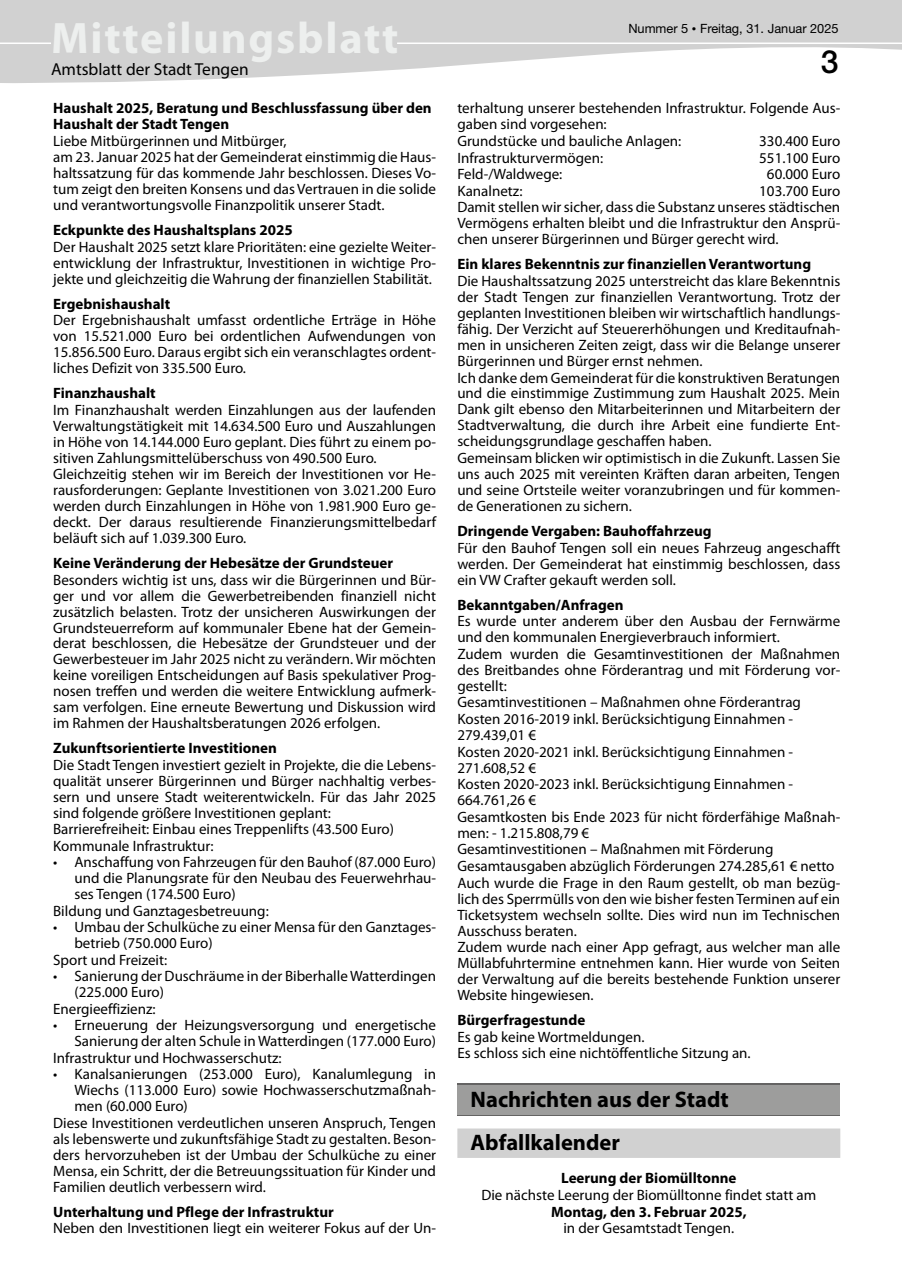
<style>
.page{position:relative;width:902px;height:1280px;background:#fff}
.page>*{position:absolute;margin:0;border:0;box-sizing:border-box;transform-origin:0 0}
.t1{font:700 44.25px "Myriad Pro";letter-spacing:.04em;color:#edefee}
.t2{font:500 31.95px "Helvetica Neue LT Pro";color:#000}
.t3{font:700 22.5px/43.3px "Myriad Pro";color:#000}
.t4{font:17.4px "Myriad Pro";color:#000}
.t5{font:15px/16.2px "Myriad Pro";color:#000}
.t6{font:700 15px/16px "Myriad Pro";color:#000}
.t7{font:12.75px "Helvetica Neue LT Pro";color:#000}
.s1{font-size:12.9px}
.s2{font-size:9px}
</style>
<div class="page">
<svg style="left:1px;top:0;width:900px;height:83px;fill:#d1d1d1"></svg>
<svg style="left:0;top:0;width:1px;height:83px"></svg>
<div style="left:53px;top:22px;width:344px;height:40px;background:#d1d1d1"></div>
<hr style="left:0;top:43px;width:51px;height:1px;background:#fff">
<hr style="left:397px;top:43px;width:504px;height:1px;background:#fff">
<div style="left:457px;top:1128px;width:383px;height:30px;background:#d1d1d1"></div>
<div style="left:457px;top:1084px;width:383px;height:32px;background:#9d9d9c"></div>
<h1 class="t1" style="left:51px;top:9px;width:349px">Mitteilungsblatt</h1>
<p class="t4" style="left:51px;top:59px;width:199px">Amtsblatt der Stadt Tengen</p>
<p class="t6" style="left:53px;top:100px;width:380px">Haushalt 2025, Beratung und Beschlussfassung über den<br>Haushalt der Stadt Tengen</p>
<p class="t5" style="left:53px;top:132px;width:384px">Liebe Mitbürgerinnen und Mitbürger,<br>am 23. Januar 2025 hat der Gemeinderat einstimmig die Haus&shy;haltssatzung für das kommende Jahr beschlossen. Dieses Vo&shy;tum zeigt den breiten Konsens und das Vertrauen in die solide und verantwortungsvolle Finanzpolitik unserer Stadt.</p>
<p class="t6" style="left:53px;top:222px;width:241px">Eckpunkte des Haushaltsplans 2025</p>
<p class="t5" style="left:53px;top:239px;width:384px;text-align:justify">Der Haushalt 2025 setzt klare Prioritäten: eine gezielte Weiter&shy;entwicklung der Infrastruktur, Investitionen in wichtige Pro&shy;jekte und gleichzeitig die Wahrung der finanziellen Stabilität.</p>
<p class="t6" style="left:53px;top:295px;width:118px">Ergebnishaushalt</p>
<p class="t5" style="left:53px;top:312px;width:384px;text-align:justify">Der Ergebnishaushalt umfasst ordentliche Erträge in Höhe von 15.521.000 Euro bei ordentlichen Aufwendungen von 15.856.500 Euro. Daraus ergibt sich ein veranschlagtes ordent&shy;liches Defizit von 335.500 Euro.</p>
<p class="t6" style="left:53px;top:385px;width:104px">Finanzhaushalt</p>
<p class="t5" style="left:53px;top:401px;width:384px">Im Finanzhaushalt werden Einzahlungen aus der laufenden Verwaltungstätigkeit mit 14.634.500 Euro und Auszahlungen in Höhe von 14.144.000 Euro geplant. Dies führt zu einem po&shy;sitiven Zahlungsmittelüberschuss von 490.500 Euro.<br>Gleichzeitig stehen wir im Bereich der Investitionen vor He&shy;rausforderungen: Geplante Investitionen von 3.021.200 Euro werden durch Einzahlungen in Höhe von 1.981.900 Euro ge&shy;deckt. Der daraus resultierende Finanzierungsmittelbedarf beläuft sich auf 1.039.300 Euro.</p>
<p class="t6" style="left:53px;top:554px;width:341px">Keine Veränderung der Hebesätze der Grundsteuer</p>
<p class="t5" style="left:53px;top:571px;width:384px;text-align:justify">Besonders wichtig ist uns, dass wir die Bürgerinnen und Bür&shy;ger und vor allem die Gewerbetreibenden finanziell nicht zusätzlich belasten. Trotz der unsicheren Auswirkungen der Grundsteuerreform auf kommunaler Ebene hat der Gemein&shy;derat beschlossen, die Hebesätze der Grundsteuer und der Gewerbesteuer im Jahr 2025 nicht zu verändern. Wir möchten keine voreiligen Entscheidungen auf Basis spekulativer Prog&shy;nosen treffen und werden die weitere Entwicklung aufmerk&shy;sam verfolgen. Eine erneute Bewertung und Diskussion wird im Rahmen der Haushaltsberatungen 2026 erfolgen.</p>
<p class="t6" style="left:53px;top:740px;width:225px">Zukunftsorientierte Investitionen</p>
<p class="t5" style="left:53px;top:756px;width:384px">Die Stadt Tengen investiert gezielt in Projekte, die die Lebens&shy;qualität unserer Bürgerinnen und Bürger nachhaltig verbes&shy;sern und unsere Stadt weiterentwickeln. Für das Jahr 2025 sind folgende größere Investitionen geplant:<br>Barrierefreiheit: Einbau eines Treppenlifts (43.500 Euro)<br>Kommunale Infrastruktur:</p>
<p class="t5" style="left:53px;top:854px;width:384px">• Anschaffung von Fahrzeugen für den Bauhof (87.000 Euro)</p>
<p class="t5" style="left:74px;top:870px;width:363px">und die Planungsrate für den Neubau des Feuerwehrhau-</p>
<p class="t5" style="left:74px;top:886px;width:163px">ses Tengen (174.500 Euro)</p>
<p class="t5" style="left:53px;top:902px;width:217px">Bildung und Ganztagesbetreuung:</p>
<p class="t5" style="left:53px;top:919px;width:384px">• Umbau der Schulküche zu einer Mensa für den Ganztages-</p>
<p class="t5" style="left:74px;top:935px;width:140px">betrieb (750.000 Euro)</p>
<p class="t5" style="left:53px;top:951px;width:115px">Sport und Freizeit:</p>
<p class="t5" style="left:53px;top:968px;width:384px">• Sanierung der Duschräume in der Biberhalle Watterdingen</p>
<p class="t5" style="left:74px;top:984px;width:91px">(225.000 Euro)</p>
<p class="t5" style="left:53px;top:1000px;width:104px">Energieeffizienz:</p>
<p class="t5" style="left:53px;top:1017px;width:384px">• Erneuerung der Heizungsversorgung und energetische</p>
<p class="t5" style="left:74px;top:1033px;width:363px">Sanierung der alten Schule in Watterdingen (177.000 Euro)</p>
<p class="t5" style="left:53px;top:1049px;width:230px">Infrastruktur und Hochwasserschutz:</p>
<p class="t5" style="left:53px;top:1066px;width:384px">• Kanalsanierungen (253.000 Euro), Kanalumlegung in</p>
<p class="t5" style="left:74px;top:1082px;width:363px">Wiechs (113.000 Euro) sowie Hochwasserschutzmaßnah-</p>
<p class="t5" style="left:74px;top:1098px;width:115px">men (60.000 Euro)</p>
<p class="t5" style="left:53px;top:1114px;width:384px">Diese Investitionen verdeutlichen unseren Anspruch, Tengen</p>
<p class="t5" style="left:53px;top:1130px;width:384px">als lebenswerte und zukunftsfähige Stadt zu gestalten. Beson-</p>
<p class="t5" style="left:53px;top:1146px;width:384px">ders hervorzuheben ist der Umbau der Schulküche zu einer</p>
<p class="t5" style="left:53px;top:1162px;width:384px">Mensa, ein Schritt, der die Betreuungssituation für Kinder und</p>
<p class="t5" style="left:53px;top:1178px;width:214px">Familien deutlich verbessern wird.</p>
<p class="t6" style="left:53px;top:1203px;width:282px">Unterhaltung und Pflege der Infrastruktur</p>
<p class="t5" style="left:53px;top:1220px;width:384px">Neben den Investitionen liegt ein weiterer Fokus auf der Un-</p>
<p class="t7" style="left:628px;top:20px;width:212px">Nummer <span class="s1">5</span> <span class="s2">•</span> Freitag, 31. Januar 2025</p>
<h2 class="t2" style="left:820px;top:43px;width:19px">3</h2>
<p class="t5" style="left:457px;top:100px;width:384px">terhaltung unserer bestehenden Infrastruktur. Folgende Aus&shy;gaben sind vorgesehen:<br>Grundstücke und bauliche Anlagen:</p>
<p class="t5" style="left:759px;top:133px;width:82px">330.400 Euro</p>
<p class="t5" style="left:457px;top:149px;width:147px">Infrastrukturvermögen:</p>
<p class="t5" style="left:759px;top:149px;width:82px">551.100 Euro</p>
<p class="t5" style="left:457px;top:166px;width:106px">Feld-/Waldwege:</p>
<p class="t5" style="left:766px;top:166px;width:75px">60.000 Euro</p>
<p class="t5" style="left:457px;top:182px;width:67px">Kanalnetz:</p>
<p class="t5" style="left:457px;top:182px;width:384px;text-align:justify;text-indent:302px">103.700 Euro Damit stellen wir sicher, dass die Substanz unseres städtischen Vermögens erhalten bleibt und die Infrastruktur den Ansprü&shy;chen unserer Bürgerinnen und Bürger gerecht wird.</p>
<p class="t6" style="left:457px;top:256px;width:355px">Ein klares Bekenntnis zur finanziellen Verantwortung</p>
<p class="t5" style="left:457px;top:273px;width:384px">Die Haushaltssatzung 2025 unterstreicht das klare Bekenntnis der Stadt Tengen zur finanziellen Verantwortung. Trotz der geplanten Investitionen bleiben wir wirtschaftlich handlungs&shy;fähig. Der Verzicht auf Steuererhöhungen und Kreditaufnah&shy;men in unsicheren Zeiten zeigt, dass wir die Belange unserer Bürgerinnen und Bürger ernst nehmen.<br>Ich danke dem Gemeinderat für die konstruktiven Beratungen und die einstimmige Zustimmung zum Haushalt 2025. Mein Dank gilt ebenso den Mitarbeiterinnen und Mitarbeitern der Stadtverwaltung, die durch ihre Arbeit eine fundierte Ent&shy;scheidungsgrundlage geschaffen haben.<br>Gemeinsam blicken wir optimistisch in die Zukunft. Lassen Sie uns auch 2025 mit vereinten Kräften daran arbeiten, Tengen und seine Ortsteile weiter voranzubringen und für kommen&shy;de Generationen zu sichern.</p>
<p class="t6" style="left:457px;top:522px;width:256px">Dringende Vergaben: Bauhoffahrzeug</p>
<p class="t5" style="left:457px;top:539px;width:384px;text-align:justify">Für den Bauhof Tengen soll ein neues Fahrzeug angeschafft werden. Der Gemeinderat hat einstimmig beschlossen, dass ein VW Crafter gekauft werden soll.</p>
<p class="t6" style="left:457px;top:596px;width:168px">Bekanntgaben/Anfragen</p>
<p class="t5" style="left:457px;top:613px;width:384px">Es wurde unter anderem über den Ausbau der Fernwärme und den kommunalen Energieverbrauch informiert.<br>Zudem wurden die Gesamtinvestitionen der Maßnahmen des Breitbandes ohne Förderantrag und mit Förderung vor&shy;gestellt:<br>Gesamtinvestitionen – Maßnahmen ohne Förderantrag Kosten 2016-2019 inkl. Berücksichtigung Einnahmen - 279.439,01 €<br>Kosten 2020-2021 inkl. Berücksichtigung Einnahmen - 271.608,52 €<br>Kosten 2020-2023 inkl. Berücksichtigung Einnahmen - 664.761,26 €<br>Gesamtkosten bis Ende 2023 für nicht förderfähige Maßnah&shy;men: - 1.215.808,79 €<br>Gesamtinvestitionen – Maßnahmen mit Förderung Gesamtausgaben abzüglich Förderungen 274.285,61 € netto Auch wurde die Frage in den Raum gestellt, ob man bezüg&shy;lich des Sperrmülls von den wie bisher festen Terminen auf ein Ticketsystem wechseln sollte. Dies wird nun im Technischen Ausschuss beraten.<br>Zudem wurde nach einer App gefragt, aus welcher man alle Müllabfuhrtermine entnehmen kann. Hier wurde von Seiten der Verwaltung auf die bereits bestehende Funktion unserer Website hingewiesen.</p>
<p class="t6" style="left:457px;top:1012px;width:129px">Bürgerfragestunde</p>
<p class="t5" style="left:457px;top:1028px;width:295px;line-height:16.6px">Es gab keine Wortmeldungen.<br>Es schloss sich eine nichtöffentliche Sitzung an.</p>
<h3 class="t3" style="left:470px;top:1077px;width:260px">Nachrichten aus der Stadt<br>Abfallkalender</h3>
<p class="t6" style="left:561px;top:1170px;width:177px">Leerung der Biomülltonne</p>
<p class="t5" style="left:481px;top:1186px;width:336px">Die nächste Leerung der Biomülltonne findet statt am</p>
<p class="t6" style="left:551px;top:1203px;width:197px">Montag, den 3. Februar 2025,</p>
<p class="t5" style="left:563px;top:1220px;width:172px">in der Gesamtstadt Tengen.</p>
</div>
